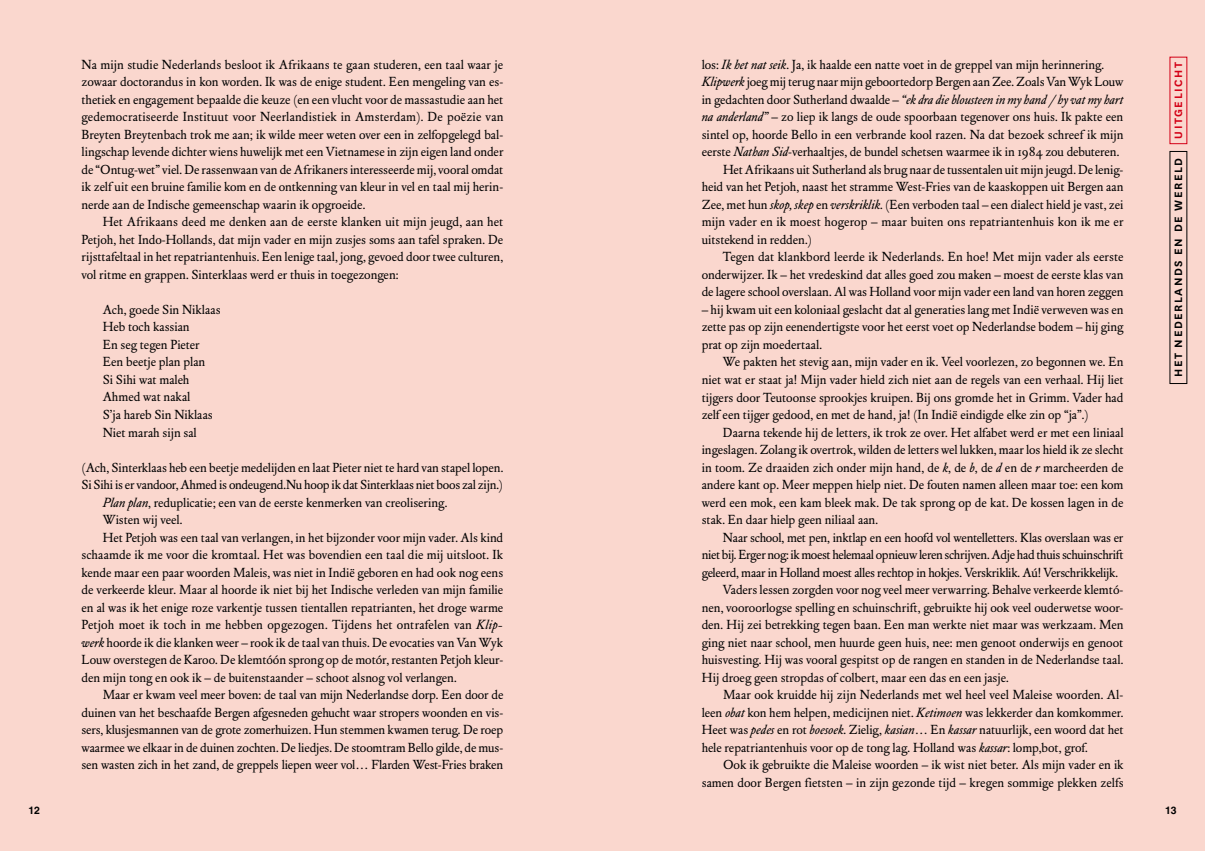
<style>
.page{position:relative;width:1205px;height:851px;background:#fff}
.page>*{position:absolute;margin:0;border:0;box-sizing:border-box;transform-origin:0 0}
.t1{font:13px/17.5px "DTL Elzevir ST";color:#000;text-align:justify}
.t2{font:13px "DTL Elzevir ST";letter-spacing:-.02em;color:#000}
.t3{font:italic 13px "DTL Elzevir ST";color:#000}
.t4{font:600 12.5px "National";letter-spacing:.12em;color:#000}
.t5{font:600 12.5px "National";letter-spacing:.12em;color:#d8001c}
.t6{font:700 10.5px "Helvetica LT Std";color:#000}
.s1{font-style:italic}
.s2{font-style:normal}
</style>
<div class="page">
<div style="left:0;top:0;width:1205px;height:850px;background:#fad7ce"></div>
<p class="t1" style="left:81px;top:56px;width:423px">Na mijn studie Nederlands besloot ik Afrikaans te gaan studeren, een taal waar je zowaar doctorandus in kon worden. Ik was de enige student. Een mengeling van es&shy;thetiek en engagement bepaalde die keuze (en een vlucht voor de massastudie aan het gedemocratiseerde Instituut voor Neerlandistiek in Amsterdam). De poëzie van Breyten Breytenbach trok me aan; ik wilde meer weten over een in zelfopgelegd bal&shy;lingschap levende dichter wiens huwelijk met een Vietnamese in zijn eigen land onder de “Ontug-wet” viel. De rassenwaan van de Afrikaners interesseerde mij, vooral omdat ik zelf uit een bruine familie kom en de ontkenning van kleur in vel en taal mij herin&shy;nerde aan de Indische gemeenschap waarin ik opgroeide.</p>
<p class="t1" style="left:81px;top:213px;width:423px;text-indent:21px">Het Afrikaans deed me denken aan de eerste klanken uit mijn jeugd, aan het Petjoh, het Indo-Hollands, dat mijn vader en mijn zusjes soms aan tafel spraken. De rijsttafeltaal in het repatriantenhuis. Een lenige taal, jong, gevoed door twee culturen, vol ritme en grappen. Sinterklaas werd er thuis in toegezongen:</p>
<p class="t1" style="left:103px;top:301px;width:119px;text-align:left">Ach, goede Sin Niklaas<br>Heb toch kassian<br>En seg tegen Pieter<br>Een beetje plan plan<br>Si Sihi wat maleh<br>Ahmed wat nakal<br>S’ja hareb Sin Niklaas<br>Niet marah sijn sal</p>
<p class="t1" style="left:81px;top:458px;width:423px">(Ach, Sinterklaas heb een beetje medelijden en laat Pieter niet te hard van stapel lopen.</p>
<p class="t1" style="left:81px;top:476px;width:423px">Si Sihi is er vandoor, Ahmed is ondeugend.Nu hoop ik dat Sinterklaas niet boos zal zijn.)</p>
<p class="t1" style="left:103px;top:493px;width:346px"><span class="s1">Plan plan</span>, reduplicatie; een van de eerste kenmerken van creolisering.</p>
<p class="t1" style="left:103px;top:511px;width:81px">Wisten wij veel.</p>
<p class="t1" style="left:103px;top:528px;width:402px">Het Petjoh was een taal van verlangen, in het bijzonder voor mijn vader. Als kind</p>
<p class="t1" style="left:81px;top:546px;width:423px">schaamde ik me voor die kromtaal. Het was bovendien een taal die mij uitsloot. Ik</p>
<p class="t1" style="left:81px;top:563px;width:423px">kende maar een paar woorden Maleis, was niet in Indië geboren en had ook nog eens</p>
<p class="t1" style="left:81px;top:581px;width:423px">de verkeerde kleur. Maar al hoorde ik niet bij het Indische verleden van mijn familie</p>
<p class="t1" style="left:81px;top:598px;width:423px">en al was ik het enige roze varkentje tussen tientallen repatrianten, het droge warme</p>
<p class="t1" style="left:81px;top:616px;width:423px">Petjoh moet ik toch in me hebben opgezogen. Tijdens het ontrafelen van <span class="s1">Klip-</span></p>
<p class="t1" style="left:81px;top:633px;width:423px"><span class="s1">werk</span> hoorde ik die klanken weer – rook ik de taal van thuis. De evocaties van Van Wyk</p>
<p class="t1" style="left:81px;top:651px;width:423px">Louw overstegen de Karoo. De klemtóón sprong op de motór, restanten Petjoh kleur-</p>
<p class="t1" style="left:81px;top:668px;width:377px">den mijn tong en ook ik – de buitenstaander – schoot alsnog vol verlangen.</p>
<p class="t1" style="left:103px;top:686px;width:402px">Maar er kwam veel meer boven: de taal van mijn Nederlandse dorp. Een door de</p>
<p class="t1" style="left:81px;top:703px;width:423px">duinen van het beschaafde Bergen afgesneden gehucht waar stropers woonden en vis-</p>
<p class="t1" style="left:81px;top:721px;width:423px">sers, klusjesmannen van de grote zomerhuizen. Hun stemmen kwamen terug. De roep</p>
<p class="t1" style="left:81px;top:738px;width:423px">waarmee we elkaar in de duinen zochten. De liedjes. De stoomtram Bello gilde, de mus-</p>
<p class="t1" style="left:81px;top:756px;width:423px">sen wasten zich in het zand, de greppels liepen weer vol… Flarden West-Fries braken</p>
<p class="t1" style="left:702px;top:56px;width:404px">los: <span class="s1">Ik het nat seik</span>. Ja, ik haalde een natte voet in de greppel van mijn herinnering.</p>
<p class="t1" style="left:702px;top:73px;width:423px"><span class="s1">Klipwerk</span> joeg mij terug naar mijn geboortedorp Bergen aan Zee. Zoals Van Wyk Louw</p>
<p class="t3" style="left:702px;top:92px;width:423px"><span class="s2">in gedachten door Sutherland dwaalde –</span> “ek dra die blousteen in my hand / hy vat my hart</p>
<p class="t1" style="left:702px;top:108px;width:423px"><span class="s1">na anderland”</span> – zo liep ik langs de oude spoorbaan tegenover ons huis. Ik pakte een</p>
<p class="t1" style="left:702px;top:126px;width:423px">sintel op, hoorde Bello in een verbrande kool razen. Na dat bezoek schreef ik mijn</p>
<p class="t1" style="left:702px;top:143px;width:419px">eerste <span class="s1">Nathan Sid</span>-verhaaltjes, de bundel schetsen waarmee ik in 1984 zou debuteren.</p>
<p class="t1" style="left:723px;top:161px;width:401px">Het Afrikaans uit Sutherland als brug naar de tussentalen uit mijn jeugd. De lenig-</p>
<p class="t1" style="left:702px;top:178px;width:423px">heid van het Petjoh, naast het stramme West-Fries van de kaaskoppen uit Bergen aan</p>
<p class="t1" style="left:702px;top:196px;width:423px">Zee, met hun <span class="s1">skop, skep</span> en <span class="s1">verskriklik</span>. (Een verboden taal – een dialect hield je vast, zei</p>
<p class="t1" style="left:702px;top:213px;width:423px">mijn vader en ik moest hogerop – maar buiten ons repatriantenhuis kon ik me er</p>
<p class="t1" style="left:702px;top:231px;width:112px">uitstekend in redden.)</p>
<p class="t1" style="left:723px;top:248px;width:402px">Tegen dat klankbord leerde ik Nederlands. En hoe! Met mijn vader als eerste</p>
<p class="t1" style="left:702px;top:266px;width:423px">onderwijzer. Ik – het vredeskind dat alles goed zou maken – moest de eerste klas van</p>
<p class="t1" style="left:702px;top:283px;width:423px">de lagere school overslaan. Al was Holland voor mijn vader een land van horen zeggen</p>
<p class="t1" style="left:702px;top:301px;width:423px">– hij kwam uit een koloniaal geslacht dat al generaties lang met Indië verweven was en zette pas op zijn eenendertigste voor het eerst voet op Nederlandse bodem – hij ging prat op zijn moedertaal.</p>
<p class="t1" style="left:702px;top:353px;width:423px;text-indent:21px">We pakten het stevig aan, mijn vader en ik. Veel voorlezen, zo begonnen we. En niet wat er staat ja! Mijn vader hield zich niet aan de regels van een verhaal. Hij liet tijgers door Teutoonse sprookjes kruipen. Bij ons gromde het in Grimm. Vader had zelf een tijger gedood, en met de hand, ja! (In Indië eindigde elke zin op “ja”.)</p>
<p class="t1" style="left:702px;top:423px;width:423px;text-indent:21px">Daarna tekende hij de letters, ik trok ze over. Het alfabet werd er met een liniaal ingeslagen. Zolang ik overtrok, wilden de letters wel lukken, maar los hield ik ze slecht in toom. Ze draaiden zich onder mijn hand, de <span class="s1">k</span>, de <span class="s1">b</span>, de <span class="s1">d</span> en de <span class="s1">r</span> marcheerden de andere kant op. Meer meppen hielp niet. De fouten namen alleen maar toe: een kom werd een mok, een kam bleek mak. De tak sprong op de kat. De kossen lagen in de stak. En daar hielp geen niliaal aan.</p>
<p class="t1" style="left:723px;top:528px;width:402px">Naar school, met pen, inktlap en een hoofd vol wentelletters. Klas overslaan was er</p>
<p class="t2" style="left:702px;top:547px;width:423px">niet bij. Erger nog: ik moest helemaal opnieuw leren schrijven. Adje had thuis schuinschrift</p>
<p class="t1" style="left:702px;top:563px;width:418px">geleerd, maar in Holland moest alles rechtop in hokjes. Verskriklik. Aú! Verschrikkelijk.</p>
<p class="t1" style="left:723px;top:581px;width:402px">Vaders lessen zorgden voor nog veel meer verwarring. Behalve verkeerde klemtó-</p>
<p class="t1" style="left:702px;top:598px;width:423px">nen, vooroorlogse spelling en schuinschrift, gebruikte hij ook veel ouderwetse woor-</p>
<p class="t1" style="left:702px;top:616px;width:423px">den. Hij zei betrekking tegen baan. Een man werkte niet maar was werkzaam. Men</p>
<p class="t1" style="left:702px;top:633px;width:423px">ging niet naar school, men huurde geen huis, nee: men genoot onderwijs en genoot</p>
<p class="t1" style="left:702px;top:651px;width:423px">huisvesting. Hij was vooral gespitst op de rangen en standen in de Nederlandse taal.</p>
<p class="t1" style="left:702px;top:668px;width:308px">Hij droeg geen stropdas of colbert, maar een das en een jasje.</p>
<p class="t1" style="left:723px;top:686px;width:402px">Maar ook kruidde hij zijn Nederlands met wel heel veel Maleise woorden. Al-</p>
<p class="t1" style="left:702px;top:703px;width:423px">leen <span class="s1">obat</span> kon hem helpen, medicijnen niet. <span class="s1">Ketimoen</span> was lekkerder dan komkommer.</p>
<p class="t1" style="left:702px;top:721px;width:423px">Heet was <span class="s1">pedes</span> en rot <span class="s1">boesoek</span>. Zielig, <span class="s1">kasian</span>… En <span class="s1">kassar</span> natuurlijk, een woord dat het</p>
<p class="t1" style="left:702px;top:738px;width:388px">hele repatriantenhuis voor op de tong lag. Holland was <span class="s1">kassar</span>: lomp,bot, grof.</p>
<p class="t1" style="left:723px;top:756px;width:402px">Ook ik gebruikte die Maleise woorden – ik wist niet beter. Als mijn vader en ik</p>
<p class="t1" style="left:702px;top:773px;width:423px">samen door Bergen fietsten – in zijn gezonde tijd – kregen sommige plekken zelfs</p>
<p class="t5" style="left:1169px;top:139px;width:78px;rotate:-90deg">UITGELICHT</p>
<p class="t4" style="left:1169px;top:377px;width:221px;rotate:-90deg">HET NEDERLANDS EN DE WERELD</p>
<p class="t6" style="left:28px;top:803px;width:13px">12</p>
<p class="t6" style="left:1165px;top:803px;width:13px">13</p>
</div>
